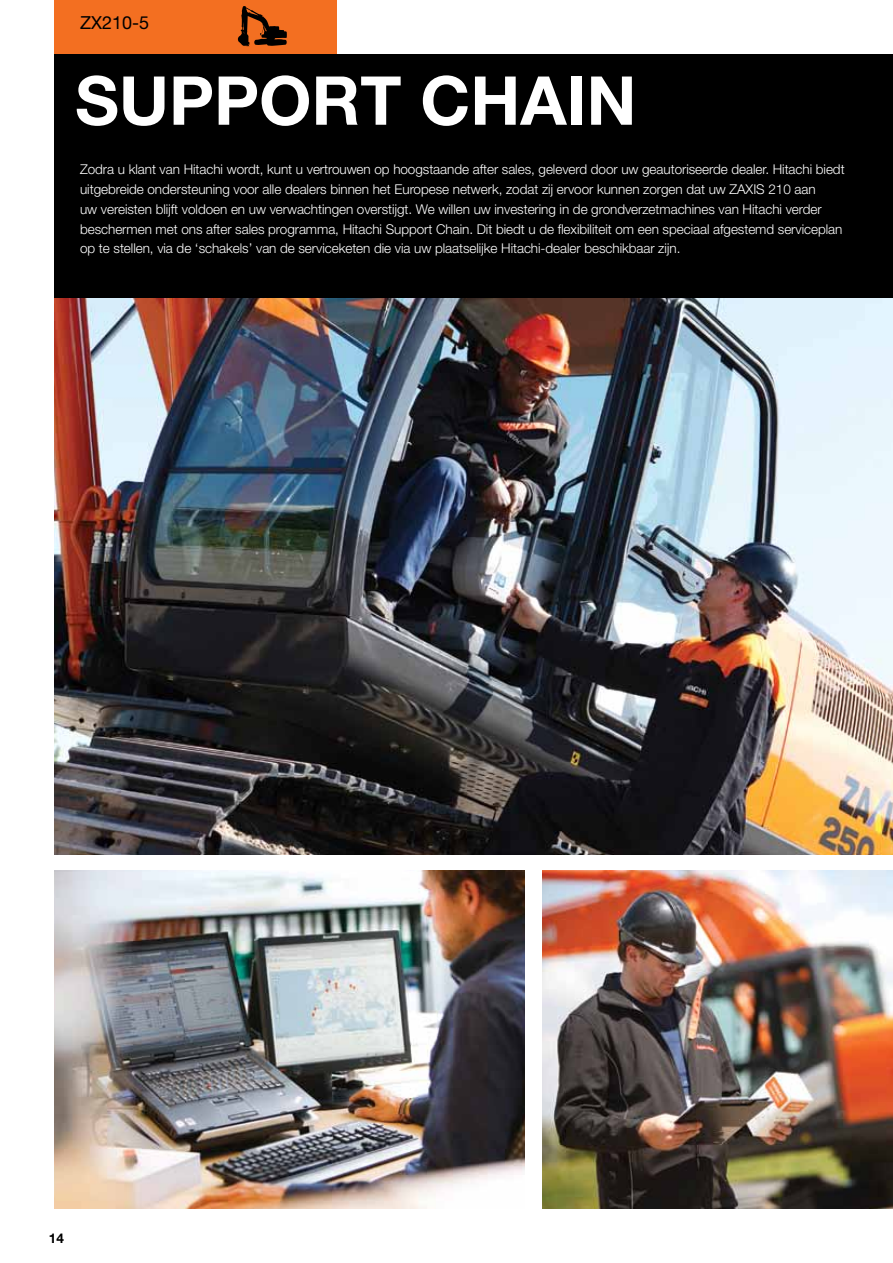
<style>
.page{position:relative;width:893px;height:1263px;background:#fff}
.page>*{position:absolute;margin:0;border:0;box-sizing:border-box;transform-origin:0 0}
.t1{font:700 67.5px "Helvetica Neue LT Pro";color:#fff}
.t2{font:18px "Helvetica Neue LT Pro";color:#000}
.t3{font:300 13.5px/19.8px "Helvetica Neue LT Pro";letter-spacing:-.005em;color:#fff}
.t4{font:700 13.5px "Helvetica Neue LT Pro";color:#000}
</style>
<div class="page">
<div style="left:54px;top:0;width:282px;height:54px;background:#f36f21"></div>
<svg style="left:238px;top:6px;width:49px;height:40px"></svg>
<img style="left:54px;top:298px;width:839px;height:556px">
<img style="left:54px;top:871px;width:471px;height:338px">
<img style="left:542px;top:870px;width:351px;height:338px">
<div style="left:54px;top:54px;width:839px;height:244px;background:#000"></div>
<h2 class="t2" style="left:80px;top:12px;width:71px">ZX210-5</h2>
<h1 class="t1" style="left:75px;top:59px;width:563px">SUPPORT CHAIN</h1>
<p class="t3" style="left:80px;top:159px;width:766px">Zodra u klant van Hitachi wordt, kunt u vertrouwen op hoogstaande after sales, geleverd door uw geautoriseerde dealer. Hitachi biedt uitgebreide ondersteuning voor alle dealers binnen het Europese netwerk, zodat zij ervoor kunnen zorgen dat uw ZAXIS 210 aan<br>uw vereisten blijft voldoen en uw verwachtingen overstijgt. We willen uw investering in de grondverzetmachines van Hitachi verder beschermen met ons after sales programma, Hitachi Support Chain. Dit biedt u de flexibiliteit om een speciaal afgestemd serviceplan op te stellen, via de ‘schakels’ van de serviceketen die via uw plaatselijke Hitachi-dealer beschikbaar zijn.</p>
<p class="t4" style="left:49px;top:1230px;width:17px">14</p>
</div>
